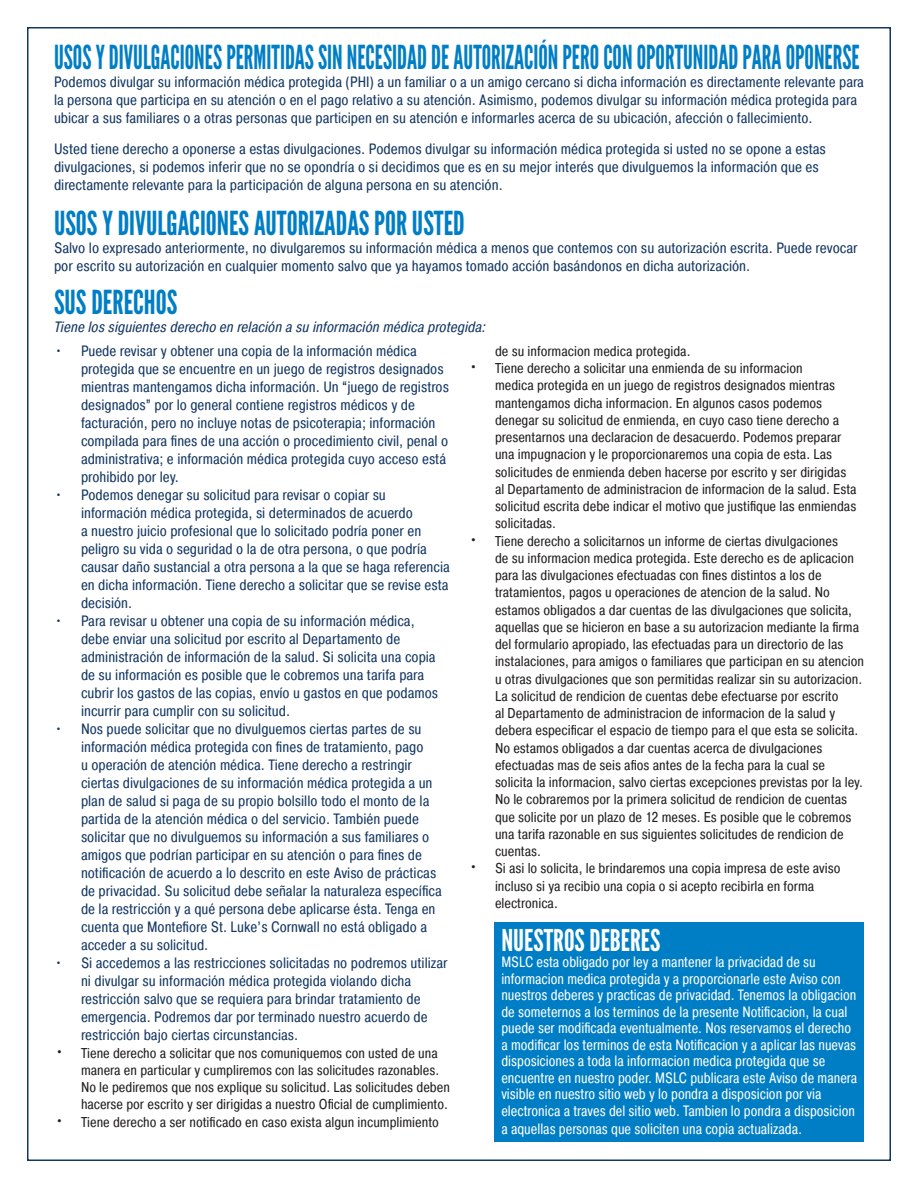
<style>
.page{position:relative;width:918px;height:1188px;background:#fff}
.page>*{position:absolute;margin:0;border:0;box-sizing:border-box;transform-origin:0 0}
.t1{font:33px "League Gothic";color:#007ec5;scale:.81 1}
.t2{font:33px "League Gothic";color:#007ec5;scale:.94 1}
.t3{font:30px "League Gothic";color:#fff}
.t4{font:15px/18px "Pragmatica Cond";color:#143762}
.t5{font:15px/16.5px "Pragmatica Cond";color:#fff;scale:.94 1}
.t6{font:italic 15px "Pragmatica Cond";color:#143762}
.t7{font:14.25px/17.2px "Pragmatica Cond";color:#231f20}
.s1{font-size:18px}
</style>
<div class="page">
<div style="left:495px;top:922px;width:369px;height:220px;background:#007ec5"></div>
<p class="t1" style="left:54px;top:37px;width:996px">USOS Y DIVULGACIONES PERMITIDAS SIN NECESIDAD DE AUTORIZACIÓN PERO CON OPORTUNIDAD PARA OPONERSE</p>
<p class="t4" style="left:54px;top:72px;width:812px">Podemos divulgar su información médica protegida (PHI) a un familiar o a un amigo cercano si dicha información es directamente relevante para la persona que participa en su atención o en el pago relativo a su atención. Asimismo, podemos divulgar su información médica protegida para ubicar a sus familiares o a otras personas que participen en su atención e informarles acerca de su ubicación, afección o fallecimiento.</p>
<p class="t4" style="left:54px;top:140px;width:774px">Usted tiene derecho a oponerse a estas divulgaciones. Podemos divulgar su información médica protegida si usted no se opone a estas divulgaciones, si podemos inferir que no se opondría o si decidimos que es en su mejor interés que divulguemos la información que es directamente relevante para la participación de alguna persona en su atención.</p>
<p class="t2" style="left:54px;top:203px;width:439px">USOS Y DIVULGACIONES AUTORIZADAS POR USTED</p>
<p class="t4" style="left:54px;top:239px;width:805px">Salvo lo expresado anteriormente, no divulgaremos su información médica a menos que contemos con su autorización escrita. Puede revocar por escrito su autorización en cualquier momento salvo que ya hayamos tomado acción basándonos en dicha autorización.</p>
<p class="t2" style="left:54px;top:283px;width:133px">SUS DERECHOS</p>
<p class="t6" style="left:54px;top:318px;width:434px">Tiene los siguientes derecho en relación a su información médica protegida:</p>
<p class="t4" style="left:81px;top:342px;width:369px;text-indent:-27px">• Puede revisar y obtener una copia de la información médica protegida que se encuentre en un juego de registros designados mientras mantengamos dicha información. Un “juego de registros designados” por lo general contiene registros médicos y de facturación, pero no incluye notas de psicoterapia; información compilada para fines de una acción o procedimiento civil, penal o administrativa; e información médica protegida cuyo acceso está prohibido por ley.</p>
<p class="t4" style="left:81px;top:486px;width:370px;text-indent:-27px">• Podemos denegar su solicitud para revisar o copiar su información médica protegida, si determinados de acuerdo<br>a nuestro juicio profesional que lo solicitado podría poner en peligro su vida o seguridad o la de otra persona, o que podría causar daño sustancial a otra persona a la que se haga referencia en dicha información. Tiene derecho a solicitar que se revise esta decisión.</p>
<p class="t4" style="left:81px;top:612px;width:359px;text-indent:-27px">• Para revisar u obtener una copia de su información médica, debe enviar una solicitud por escrito al Departamento de administración de información de la salud. Si solicita una copia de su información es posible que le cobremos una tarifa para cubrir los gastos de las copias, envío u gastos en que podamos incurrir para cumplir con su solicitud.</p>
<p class="t4" style="left:81px;top:720px;width:362px;text-indent:-27px">• Nos puede solicitar que no divulguemos ciertas partes de su información médica protegida con fines de tratamiento, pago<br>u operación de atención médica. Tiene derecho a restringir ciertas divulgaciones de su información médica protegida a un plan de salud si paga de su propio bolsillo todo el monto de la partida de la atención médica o del servicio. También puede solicitar que no divulguemos su información a sus familiares o amigos que podrían participar en su atención o para fines de notificación de acuerdo a lo descrito en este Aviso de prácticas de privacidad. Su solicitud debe señalar la naturaleza específica de la restricción y a qué persona debe aplicarse ésta. Tenga en cuenta que Montefiore St. Luke’s Cornwall no está obligado a acceder a su solicitud.</p>
<p class="t4" style="left:81px;top:954px;width:368px;text-indent:-27px">• Si accedemos a las restricciones solicitadas no podremos utilizar ni divulgar su información médica protegida violando dicha restricción salvo que se requiera para brindar tratamiento de emergencia. Podremos dar por terminado nuestro acuerdo de restricción bajo ciertas circunstancias.</p>
<p class="t7" style="left:81px;top:1044px;width:370px;text-indent:-27px"><span class="s1">•</span> Tiene derecho a solicitar que nos comuniquemos con usted de una manera en particular y cumpliremos con las solicitudes razonables.<br>No le pediremos que nos explique su solicitud. Las solicitudes deben hacerse por escrito y ser dirigidas a nuestro Oficial de cumplimiento.</p>
<p class="t7" style="left:54px;top:1113px;width:386px"><span class="s1">•</span> Tiene derecho a ser notificado en caso exista algun incumplimiento</p>
<p class="t7" style="left:495px;top:342px;width:197px">de su informacion medica protegida.</p>
<p class="t7" style="left:495px;top:360px;width:363px;text-indent:-27px"><span class="s1">•</span> Tiene derecho a solicitar una enmienda de su informacion<br>medica protegida en un juego de registros designados mientras mantengamos dicha informacion. En algunos casos podemos denegar su solicitud de enmienda, en cuyo caso tiene derecho a presentarnos una declaracion de desacuerdo. Podemos preparar una impugnacion y le proporcionaremos una copia de esta. Las solicitudes de enmienda deben hacerse por escrito y ser dirigidas al Departamento de administracion de informacion de la salud. Esta solicitud escrita debe indicar el motivo que justifique las enmiendas solicitadas.</p>
<p class="t7" style="left:495px;top:532px;width:371px;text-indent:-27px"><span class="s1">•</span> Tiene derecho a solicitarnos un informe de ciertas divulgaciones<br>de su informacion medica protegida. Este derecho es de aplicacion para las divulgaciones efectuadas con fines distintos a los de tratamientos, pagos u operaciones de atencion de la salud. No estamos obligados a dar cuentas de las divulgaciones que solicita, aquellas que se hicieron en base a su autorizacion mediante la firma del formulario apropiado, las efectuadas para un directorio de las instalaciones, para amigos o familiares que participan en su atencion u otras divulgaciones que son permitidas realizar sin su autorizacion.<br>La solicitud de rendicion de cuentas debe efectuarse por escrito<br>al Departamento de administracion de informacion de la salud y debera especificar el espacio de tiempo para el que esta se solicita.<br>No estamos obligados a dar cuentas acerca de divulgaciones efectuadas mas de seis afios antes de la fecha para la cual se solicita la informacion, salvo ciertas excepciones previstas por la ley.<br>No le cobraremos por la primera solicitud de rendicion de cuentas que solicite por un plazo de 12 meses. Es posible que le cobremos una tarifa razonable en sus siguientes solicitudes de rendicion de cuentas.</p>
<p class="t7" style="left:495px;top:860px;width:347px;text-indent:-27px"><span class="s1">•</span> Si asi lo solicita, le brindaremos una copia impresa de este aviso incluso si ya recibio una copia o si acepto recibirla en forma electronica.</p>
<p class="t3" style="left:501px;top:922px;width:160px">NUESTROS DEBERES</p>
<p class="t5" style="left:501px;top:954px;width:380px">MSLC esta obligado por ley a mantener la privacidad de su informacion medica protegida y a proporcionarle este Aviso con nuestros deberes y practicas de privacidad. Tenemos la obligacion de someternos a los terminos de la presente Notificacion, la cual puede ser modificada eventualmente. Nos reservamos el derecho a modificar los terminos de esta Notificacion y a aplicar las nuevas disposiciones a toda la informacion medica protegida que se encuentre en nuestro poder. MSLC publicara este Aviso de manera visible en nuestro sitio web y lo pondra a disposicion por via electronica a traves del sitio web. Tambien lo pondra a disposicion</p>
<p class="t5" style="left:501px;top:1120px;width:321px">a aquellas personas que soliciten una copia actualizada.</p>
</div>
